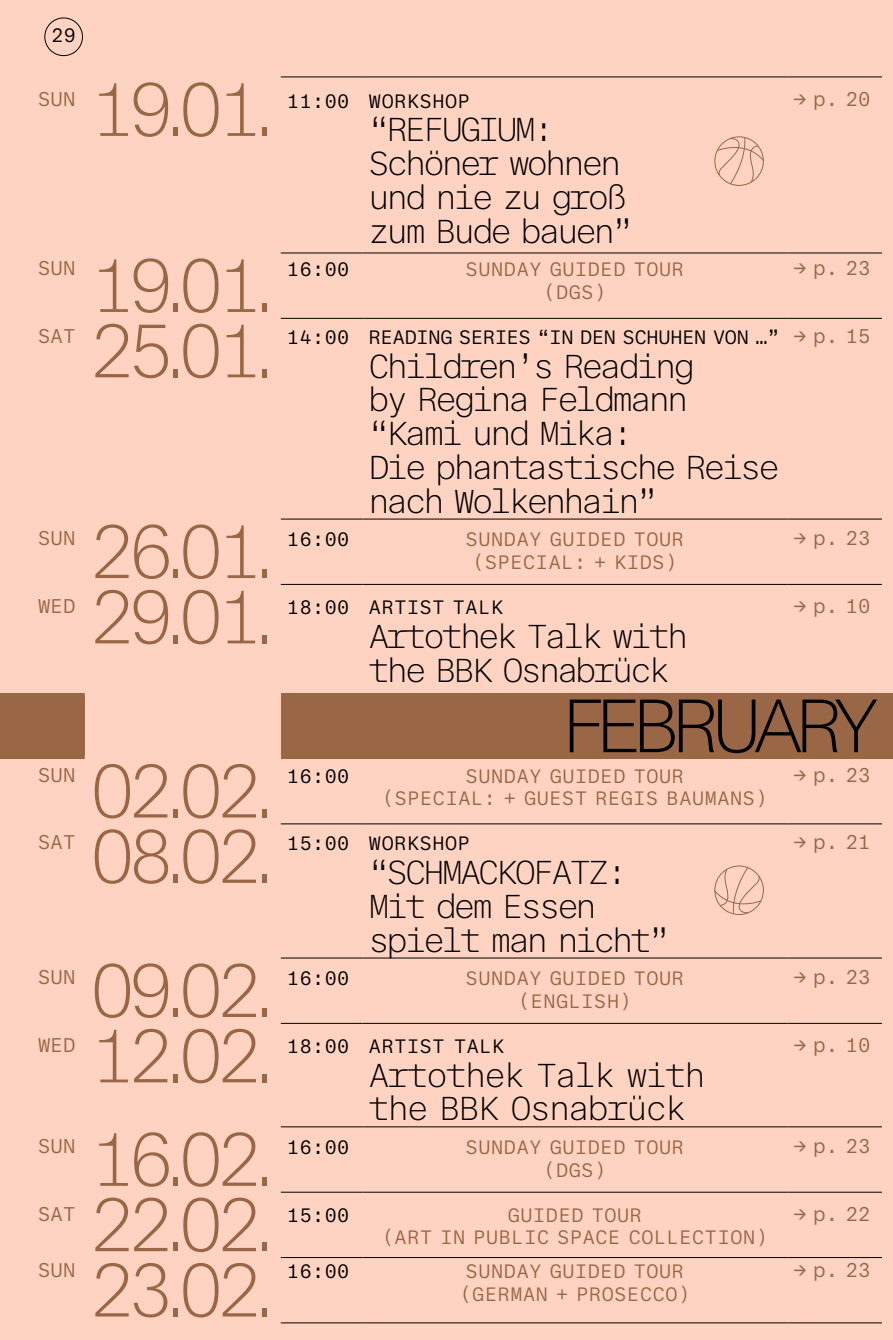
<style>
.page{position:relative;width:893px;height:1340px;background:#fff}
.page>*{position:absolute;margin:0;border:0;box-sizing:border-box;transform-origin:0 0}
.Tab_Datum{font:100 72px "Rand";letter-spacing:-.05em;color:#996745}
.Tab_Datum-2{font:100 72px "Rand";letter-spacing:-.1em;color:#000}
.Tab_Akteur{font:100 33.75px/33.8px "Rand Mono";letter-spacing:-.07em;color:#000}
.Tab_Akteur-2{font:100 33.75px/33.8px "Rand Mono";letter-spacing:-.04em;color:#000}
.TAB_Seitenzahl{font:20.25px "Rand Mono";color:#996745}
.Tab_Führung{font:19.8px/22.5px "Rand Mono";letter-spacing:.03em;color:#996745;text-align:center}
.Tab_Uhrzeit{font:19.8px "Rand Mono";letter-spacing:.02em;color:#000}
.Tab_Kategorie{font:19.8px "Rand Mono";letter-spacing:-.01em;color:#000}
.Tab_Akteur-3{font:19.8px "Rand Mono";letter-spacing:.03em;color:#000}
.Tab_Kategorie-2{font:19.8px "Rand Mono";letter-spacing:.03em;color:#000}
</style>
<div class="page">
<div style="left:0;top:0;width:893px;height:1339px;background:#ffd3c1"></div>
<div style="left:44px;top:18px;width:39px;height:38px;border:1px solid #000;border-radius:50%"></div>
<div style="left:0;top:693px;width:893px;height:66px;background:#996745"></div>
<div style="left:85px;top:693px;width:196px;height:65px;background:#ffd3c1"></div>
<div style="left:85px;top:755px;width:196px;height:6px;background:#ffd3c1"></div>
<hr style="left:281px;top:823px;width:81px;height:1px;background:#000">
<hr style="left:362px;top:823px;width:425px;height:1px;background:#000">
<hr style="left:787px;top:823px;width:95px;height:1px;background:#000">
<hr style="left:281px;top:957px;width:81px;height:1px;background:#000">
<hr style="left:362px;top:957px;width:425px;height:1px;background:#000">
<hr style="left:787px;top:957px;width:95px;height:1px;background:#000">
<hr style="left:281px;top:1022px;width:81px;height:1px;background:#000">
<hr style="left:362px;top:1022px;width:425px;height:1px;background:#000">
<hr style="left:787px;top:1022px;width:95px;height:1px;background:#000">
<hr style="left:281px;top:1126px;width:81px;height:1px;background:#000">
<hr style="left:362px;top:1126px;width:425px;height:1px;background:#000">
<hr style="left:787px;top:1126px;width:95px;height:1px;background:#000">
<hr style="left:281px;top:1191px;width:81px;height:1px;background:#000">
<hr style="left:362px;top:1191px;width:425px;height:1px;background:#000">
<hr style="left:787px;top:1191px;width:95px;height:1px;background:#000">
<hr style="left:281px;top:1257px;width:81px;height:1px;background:#000">
<hr style="left:362px;top:1257px;width:425px;height:1px;background:#000">
<hr style="left:787px;top:1257px;width:95px;height:1px;background:#000">
<hr style="left:281px;top:252px;width:81px;height:1px;background:#000">
<hr style="left:362px;top:252px;width:425px;height:1px;background:#000">
<hr style="left:787px;top:252px;width:95px;height:1px;background:#000">
<hr style="left:281px;top:318px;width:81px;height:1px;background:#000">
<hr style="left:362px;top:318px;width:425px;height:1px;background:#000">
<hr style="left:787px;top:318px;width:95px;height:1px;background:#000">
<hr style="left:281px;top:518px;width:81px;height:1px;background:#000">
<hr style="left:362px;top:518px;width:425px;height:1px;background:#000">
<hr style="left:787px;top:518px;width:95px;height:1px;background:#000">
<hr style="left:281px;top:584px;width:81px;height:1px;background:#000">
<hr style="left:362px;top:584px;width:425px;height:1px;background:#000">
<hr style="left:787px;top:584px;width:95px;height:1px;background:#000">
<hr style="left:281px;top:76px;width:81px;height:1px;background:#000">
<hr style="left:362px;top:76px;width:425px;height:1px;background:#000">
<hr style="left:787px;top:76px;width:95px;height:1px;background:#000">
<hr style="left:281px;top:1322px;width:81px;height:1px;background:#000">
<hr style="left:362px;top:1322px;width:425px;height:1px;background:#000">
<hr style="left:787px;top:1322px;width:95px;height:1px;background:#000">
<svg style="left:716px;top:137px;width:48px;height:48px"></svg>
<svg style="left:714px;top:866px;width:48px;height:48px"></svg>
<p class="Tab_Kategorie" style="left:51px;top:20px;width:26px">29</p>
<p class="TAB_Seitenzahl" style="left:38px;top:84px;width:39px">SUN</p>
<p class="Tab_Datum" style="left:91px;top:55px;width:182px">19.01.</p>
<p class="Tab_Uhrzeit" style="left:287px;top:85px;width:64px">11:00</p>
<p class="Tab_Akteur-3" style="left:369px;top:85px;width:103px">WORKSHOP</p>
<p class="Tab_Akteur" style="left:369px;top:109px;width:266px">“REFUGIUM:<br>Schöner wohnen und nie zu groß zum Bude bauen”</p>
<p class="TAB_Seitenzahl" style="left:794px;top:84px;width:78px">→ p. 20</p>
<p class="TAB_Seitenzahl" style="left:38px;top:253px;width:39px">SUN</p>
<p class="Tab_Datum" style="left:91px;top:231px;width:182px">19.01.</p>
<p class="Tab_Uhrzeit" style="left:287px;top:254px;width:64px">16:00</p>
<p class="Tab_Führung" style="left:466px;top:256px;width:220px">SUNDAY GUIDED TOUR (DGS)</p>
<p class="TAB_Seitenzahl" style="left:794px;top:253px;width:78px">→ p. 23</p>
<p class="TAB_Seitenzahl" style="left:38px;top:320px;width:39px">SAT</p>
<p class="Tab_Datum" style="left:91px;top:296px;width:182px">25.01.</p>
<p class="Tab_Uhrzeit" style="left:287px;top:322px;width:64px">14:00</p>
<p class="Tab_Kategorie" style="left:369px;top:322px;width:412px">READING SERIES “IN DEN SCHUHEN VON …”</p>
<p class="TAB_Seitenzahl" style="left:794px;top:320px;width:78px">→ p. 15</p>
<p class="Tab_Akteur" style="left:369px;top:345px;width:327px">Children’s Reading by Regina Feldmann</p>
<p class="Tab_Akteur" style="left:369px;top:413px;width:412px">“Kami und Mika:<br>Die phantastische Reise nach Wolkenhain”</p>
<p class="TAB_Seitenzahl" style="left:38px;top:523px;width:39px">SUN</p>
<p class="Tab_Datum" style="left:91px;top:497px;width:182px">26.01.</p>
<p class="Tab_Uhrzeit" style="left:287px;top:524px;width:64px">16:00</p>
<p class="Tab_Führung" style="left:466px;top:526px;width:220px">SUNDAY GUIDED TOUR (SPECIAL: + KIDS)</p>
<p class="TAB_Seitenzahl" style="left:794px;top:523px;width:78px">→ p. 23</p>
<p class="TAB_Seitenzahl" style="left:38px;top:590px;width:39px">WED</p>
<p class="Tab_Datum" style="left:91px;top:562px;width:182px">29.01.</p>
<p class="Tab_Uhrzeit" style="left:287px;top:592px;width:64px">18:00</p>
<p class="Tab_Kategorie-2" style="left:369px;top:592px;width:136px">ARTIST TALK</p>
<p class="TAB_Seitenzahl" style="left:794px;top:590px;width:78px">→ p. 10</p>
<p class="Tab_Akteur" style="left:369px;top:615px;width:321px">Artothek Talk with the BBK Osnabrück</p>
<p class="Tab_Datum-2" style="left:562px;top:671px;width:317px">FEBRUARY</p>
<p class="TAB_Seitenzahl" style="left:38px;top:759px;width:39px">SUN</p>
<p class="Tab_Datum" style="left:91px;top:736px;width:182px">02.02.</p>
<p class="Tab_Uhrzeit" style="left:287px;top:760px;width:64px">16:00</p>
<p class="Tab_Führung" style="left:382px;top:762px;width:387px">SUNDAY GUIDED TOUR<br>(SPECIAL: + GUEST REGIS BAUMANS)</p>
<p class="TAB_Seitenzahl" style="left:794px;top:759px;width:78px">→ p. 23</p>
<p class="TAB_Seitenzahl" style="left:38px;top:826px;width:39px">SAT</p>
<p class="Tab_Datum" style="left:91px;top:801px;width:182px">08.02.</p>
<p class="Tab_Uhrzeit" style="left:287px;top:828px;width:64px">15:00</p>
<p class="Tab_Kategorie-2" style="left:369px;top:828px;width:103px">WORKSHOP</p>
<p class="TAB_Seitenzahl" style="left:794px;top:826px;width:78px">→ p. 21</p>
<p class="Tab_Akteur" style="left:369px;top:852px;width:302px">“SCHMACKOFATZ:<br>Mit dem Essen spielt man nicht”</p>
<p class="TAB_Seitenzahl" style="left:38px;top:961px;width:39px">SUN</p>
<p class="Tab_Datum" style="left:91px;top:935px;width:182px">09.02.</p>
<p class="Tab_Uhrzeit" style="left:287px;top:963px;width:64px">16:00</p>
<p class="Tab_Führung" style="left:466px;top:965px;width:220px">SUNDAY GUIDED TOUR (ENGLISH)</p>
<p class="TAB_Seitenzahl" style="left:794px;top:961px;width:78px">→ p. 23</p>
<p class="TAB_Seitenzahl" style="left:38px;top:1029px;width:39px">WED</p>
<p class="Tab_Datum" style="left:91px;top:1001px;width:182px">12.02.</p>
<p class="Tab_Uhrzeit" style="left:287px;top:1030px;width:64px">18:00</p>
<p class="Tab_Akteur-3" style="left:369px;top:1030px;width:137px">ARTIST TALK</p>
<p class="TAB_Seitenzahl" style="left:794px;top:1029px;width:78px">→ p. 10</p>
<p class="Tab_Akteur-2" style="left:369px;top:1054px;width:338px">Artothek Talk with the BBK Osnabrück</p>
<p class="TAB_Seitenzahl" style="left:38px;top:1130px;width:39px">SUN</p>
<p class="Tab_Datum" style="left:91px;top:1104px;width:182px">16.02.</p>
<p class="Tab_Uhrzeit" style="left:287px;top:1132px;width:64px">16:00</p>
<p class="Tab_Führung" style="left:466px;top:1134px;width:220px">SUNDAY GUIDED TOUR (DGS)</p>
<p class="TAB_Seitenzahl" style="left:794px;top:1130px;width:78px">→ p. 23</p>
<p class="TAB_Seitenzahl" style="left:38px;top:1198px;width:39px">SAT</p>
<p class="Tab_Datum" style="left:91px;top:1169px;width:182px">22.02.</p>
<p class="Tab_Uhrzeit" style="left:287px;top:1199px;width:64px">15:00</p>
<p class="Tab_Führung" style="left:382px;top:1201px;width:387px">GUIDED TOUR<br>(ART IN PUBLIC SPACE COLLECTION)</p>
<p class="TAB_Seitenzahl" style="left:794px;top:1198px;width:78px">→ p. 22</p>
<p class="TAB_Seitenzahl" style="left:38px;top:1254px;width:39px">SUN</p>
<p class="Tab_Datum" style="left:91px;top:1235px;width:182px">23.02.</p>
<p class="Tab_Uhrzeit" style="left:287px;top:1255px;width:64px">16:00</p>
<p class="Tab_Führung" style="left:460px;top:1257px;width:232px">SUNDAY GUIDED TOUR (GERMAN + PROSECCO)</p>
<p class="TAB_Seitenzahl" style="left:794px;top:1254px;width:78px">→ p. 23</p>
</div>
